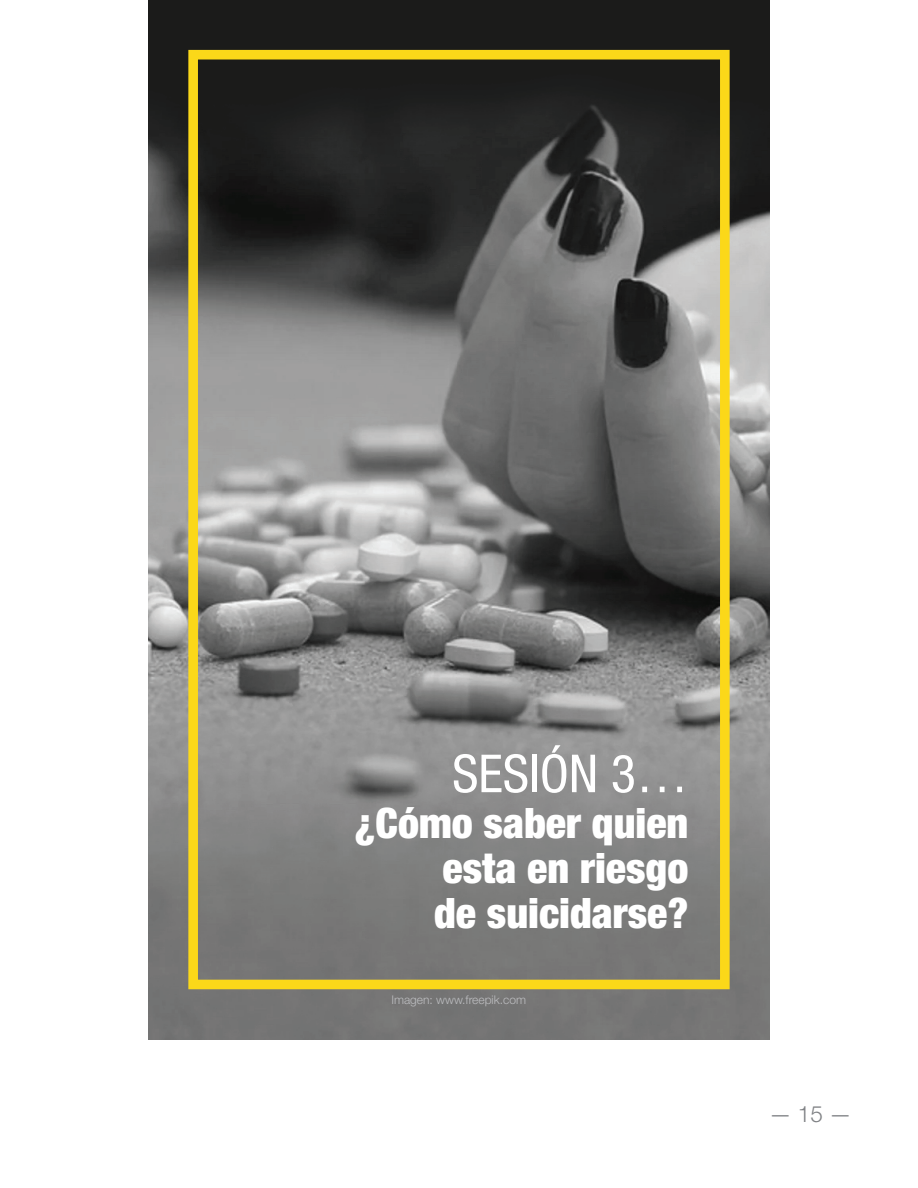
<style>
.page{position:relative;width:918px;height:1188px;background:#fff}
.page>*{position:absolute;margin:0;border:0;box-sizing:border-box;transform-origin:0 0}
.t1{font:condensed 52.5px "Helvetica Neue LT Std";color:#fff}
.t2{font:900 condensed 42px/45.3px "Helvetica Neue LT Std";color:#fff;text-align:justify}
.t3{font:300 22.5px "Helvetica Neue LT Std";color:#808285}
.t4{font:300 12px "Helvetica Neue LT Std";color:#bcbdc0}
</style>
<div class="page">
<img style="left:149px;top:0;width:620px;height:1039px">
<div style="left:188px;top:50px;width:542px;height:939px;border:10px solid #fbd819"></div>
<p class="t1" style="left:452px;top:743px;width:238px">SESIÓN 3…</p>
<p class="t2" style="left:434px;top:799px;width:256px;text-indent:-80px">¿Cómo saber quien esta en riesgo de suicidarse?</p>
<p class="t4" style="left:391px;top:992px;width:136px">Imagen: www.freepik.com</p>
<p class="t3" style="left:769px;top:1100px;width:84px">— 15 —</p>
</div>
